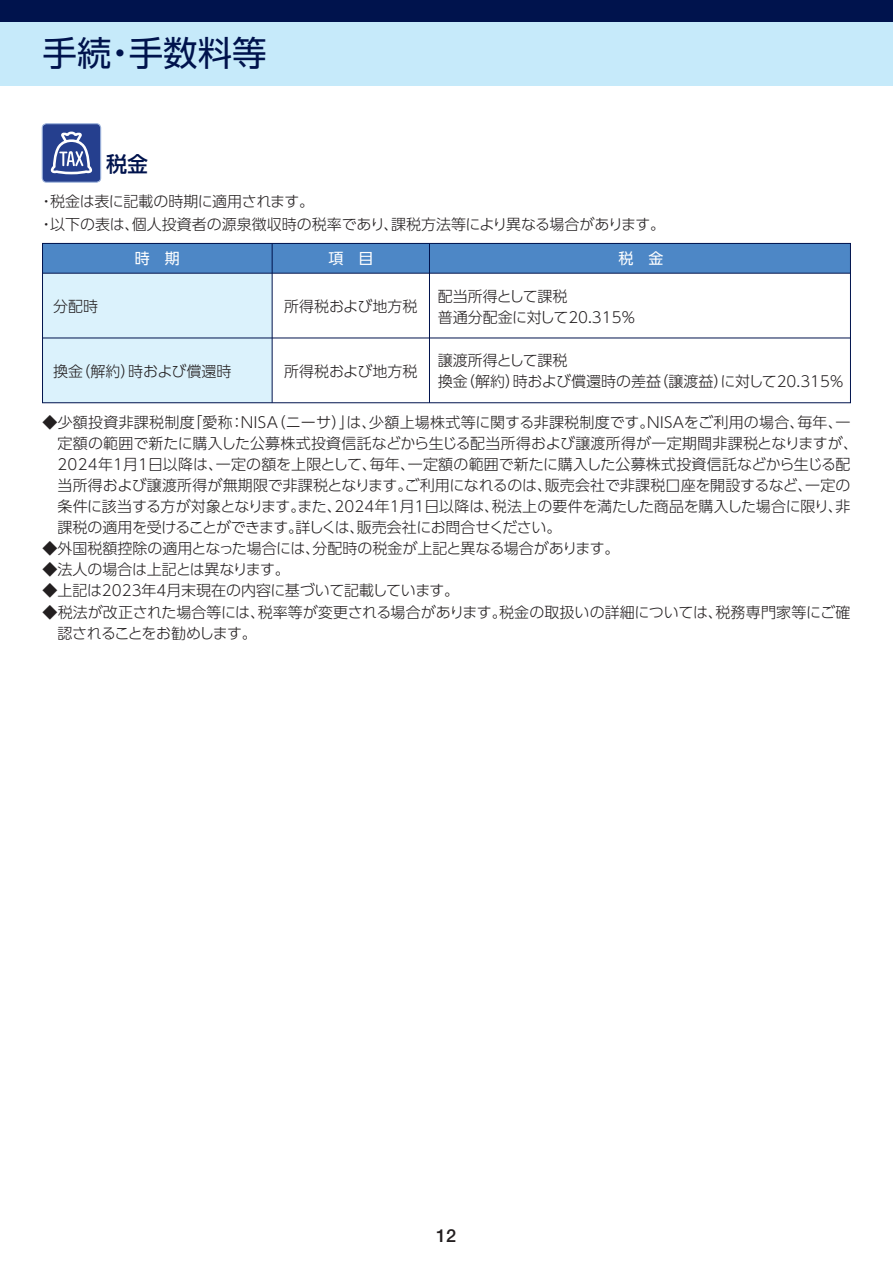
<style>
.page{position:relative;width:893px;height:1263px;background:#fff}
.page>*{position:absolute;margin:0;border:0;box-sizing:border-box;transform-origin:0 0}
.t1{font:34.5px "UD Shin Go Pro";color:#00134d}
.t2{font:500 21px "UD Shin Go Pro";color:#00134d}
.t3{font:500 18px "Helvetica Neue LT Std";color:#231f20}
.t4{font:300 15px/21px "UD Shin Go Pro";color:#231f20}
.t5{font:300 15px "UD Shin Go Pro";letter-spacing:-.02em;color:#231f20}
.t6{font:15px "UD Shin Go Pro";color:#fff}
</style>
<div class="page">
<div style="left:0;top:0;width:893px;height:85px;background:#c6eafa"></div>
<div style="left:0;top:0;width:893px;height:21px;background:#00134d"></div>
<div style="left:43px;top:243px;width:229px;height:160px;background:#dbf2fc"></div>
<div style="left:43px;top:243px;width:807px;height:30px;background:#4d87c6"></div>
<hr style="left:272px;top:243px;width:1px;height:160px;background:#00134d">
<hr style="left:429px;top:243px;width:1px;height:160px;background:#00134d">
<div style="left:42px;top:243px;width:809px;height:160px;border:1px solid #00134d"></div>
<hr style="left:43px;top:273px;width:807px;height:1px;background:#00134d">
<hr style="left:43px;top:338px;width:807px;height:1px;background:#00134d">
<div style="left:42px;top:124px;width:59px;height:58px;background:#253f8e;border-radius:4px"></div>
<div style="left:42px;top:123px;width:59px;height:60px;border:1px solid #a2b8df;border-radius:4px"></div>
<svg style="left:50px;top:132px;width:43px;height:42px"></svg>
<h1 class="t1" style="left:43px;top:25px;width:226px">手続・手数料等</h1>
<h2 class="t2" style="left:106px;top:147px;width:43px">税金</h2>
<p class="t4" style="left:39px;top:190px;width:628px;line-height:22.5px">・税金は表に記載の時期に適用されます。<br>・以下の表は、個人投資者の源泉徴収時の税率であり、課税方法等により異なる場合があります。</p>
<p class="t6" style="left:618px;top:246px;width:46px">税　金</p>
<p class="t4" style="left:53px;top:295px;width:46px">分配時</p>
<p class="t4" style="left:284px;top:295px;width:135px">所得税および地方税</p>
<p class="t4" style="left:438px;top:285px;width:199px">配当所得として課税<br>普通分配金に対して20.315%</p>
<p class="t4" style="left:53px;top:360px;width:180px">換金（解約）時および償還時</p>
<p class="t4" style="left:284px;top:360px;width:135px">所得税および地方税</p>
<p class="t4" style="left:438px;top:350px;width:407px">譲渡所得として課税<br>換金（解約）時および償還時の差益（譲渡益）に対して20.315%</p>
<p class="t6" style="left:135px;top:246px;width:46px">時　期</p>
<p class="t6" style="left:328px;top:246px;width:46px">項　目</p>
<p class="t4" style="left:58px;top:412px;width:802px;text-indent:-15px">◆少額投資非課税制度「愛称：NISA（ニーサ）」は、少額上場株式等に関する非課税制度です。NISAをご利用の場合、毎年、一定額の範囲で新たに購入した公募株式投資信託などから生じる配当所得および譲渡所得が一定期間非課税となりますが、2024年1月1日以降は、一定の額を上限として、毎年、一定額の範囲で新たに購入した公募株式投資信託などから生じる配当所得および譲渡所得が無期限で非課税となります。ご利用になれるのは、販売会社で非課税口座を開設するなど、一定の条件に該当する方が対象となります。また、2024年1月1日以降は、税法上の要件を満たした商品を購入した場合に限り、非課税の適用を受けることができます。詳しくは、販売会社にお問合せください。</p>
<p class="t4" style="left:43px;top:538px;width:578px">◆外国税額控除の適用となった場合には、分配時の税金が上記と異なる場合があります。</p>
<p class="t5" style="left:43px;top:558px;width:249px">◆法人の場合は上記とは異なります。</p>
<p class="t4" style="left:43px;top:580px;width:418px">◆上記は2023年4月末現在の内容に基づいて記載しています。</p>
<p class="t4" style="left:58px;top:601px;width:794px;text-indent:-15px">◆税法が改正された場合等には、税率等が変更される場合があります。税金の取扱いの詳細については、税務専門家等にご確認されることをお勧めします。</p>
<p class="t3" style="left:436px;top:1224px;width:22px">12</p>
</div>
